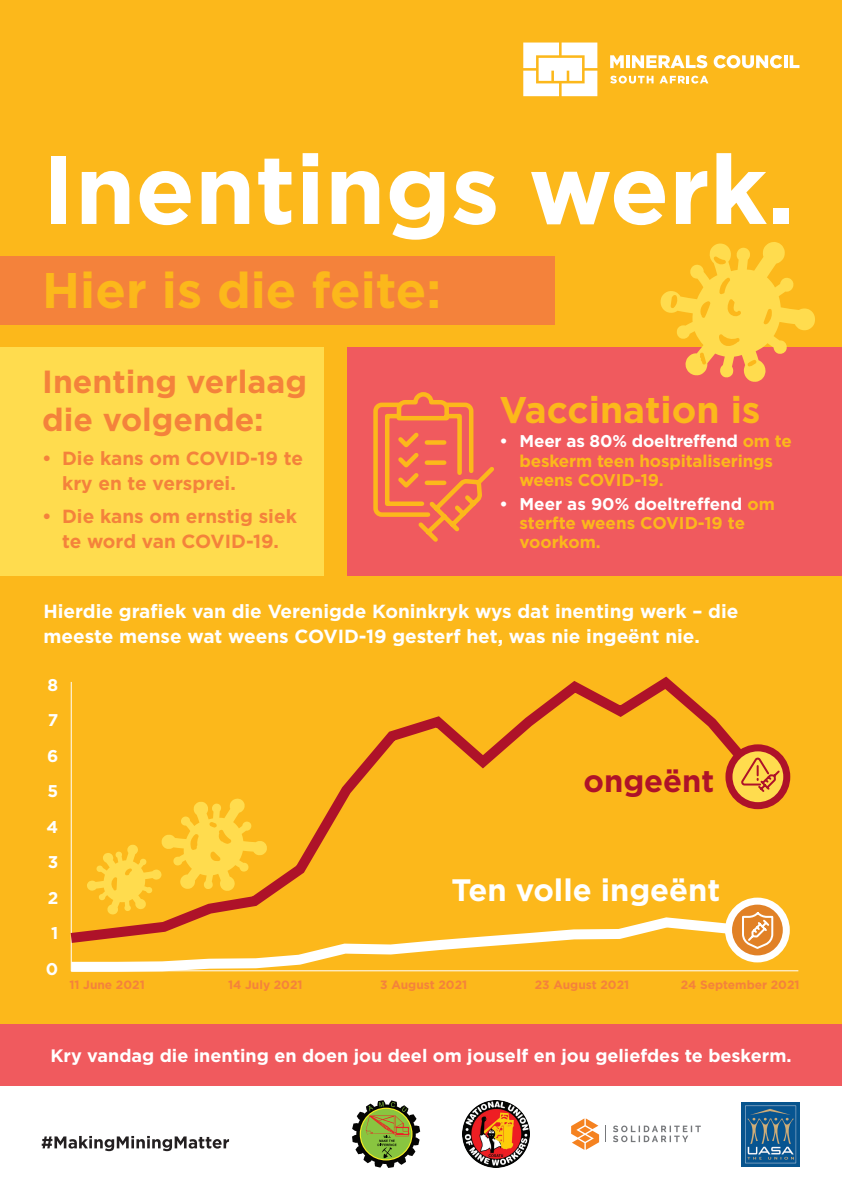
<style>
.page{position:relative;width:842px;height:1191px;background:#fff}
.page>*{position:absolute;margin:0;border:0;box-sizing:border-box;transform-origin:0 0}
.MCSA_2019_Heading_LV{font:700 97px "Gotham";color:#fff}
.MCSA_2019_Heading_LV-2{font:700 50px "Gotham";color:#fcb81b}
.MCSA_2019_Heading_LV-3{font:700 37.2px "Gotham";color:#fcb81b}
.MCSA_2019_Heading_LV-4{font:700 32px/38.3px "Gotham";color:#f4823b}
.MCSA_2019_Heading_LV-5{font:700 31px "Gotham";color:#fff}
.MCSA_2019_Heading_LV-6{font:700 31px "Gotham";color:#ae1229}
.MCSA_2019_Heading_LV-7{font:700 19px/25px "Gotham";color:#fff}
.MCSA_2019_Heading_LV-8{font:700 19px/25px "Gotham";color:#f4823b}
.MCSA_2019_Heading_LV-9{font:700 18px "Gotham";color:#fff}
.MCSA_2019_Heading_LV-10{font:700 17px/19px "Gotham";letter-spacing:-.01em;color:#fcb81b}
.t1{font:700 17px/35.5px "Gotham";color:#fff;text-align:center}
.t2{font:700 12px "Gotham";color:#f4823b}
.s1{color:#fff}
</style>
<div class="page">
<svg style="left:42px;top:1136px;width:187px;height:15px"></svg>
<img style="left:462px;top:1100px;width:67px;height:67px">
<svg style="left:352px;top:1100px;width:68px;height:68px"></svg>
<svg style="left:613px;top:1125px;width:88px;height:17px"></svg>
<svg style="left:571px;top:1118px;width:28px;height:31px"></svg>
<img style="left:741px;top:1102px;width:58px;height:64px">
<div style="left:0;top:0;width:842px;height:1085px;background:#fcb81b"></div>
<svg style="left:523px;top:43px;width:74px;height:53px;background:#fef4de"></svg>
<svg style="left:610px;top:55px;width:14px;height:13px"></svg>
<hr style="left:626px;top:55px;width:4px;height:13px;background:#fff">
<svg style="left:632px;top:55px;width:75px;height:13px"></svg>
<svg style="left:714px;top:55px;width:85px;height:13px"></svg>
<svg style="left:610px;top:76px;width:43px;height:8px"></svg>
<svg style="left:659px;top:76px;width:49px;height:8px"></svg>
<div style="left:0;top:256px;width:554px;height:68px;background:#f4823b"></div>
<div style="left:0;top:347px;width:323px;height:228px;background:#ffdc4e"></div>
<div style="left:347px;top:347px;width:495px;height:228px;background:#f05a5e"></div>
<div style="left:0;top:1023px;width:842px;height:62px;background:#f05a5e"></div>
<svg style="left:660px;top:242px;width:155px;height:140px"></svg>
<svg style="left:70px;top:676px;width:702px;height:236px"></svg>
<svg style="left:70px;top:912px;width:699px;height:60px"></svg>
<svg style="left:729px;top:748px;width:58px;height:57px"></svg>
<div style="left:725px;top:744px;width:65px;height:65px;border:7px solid #ae1229;border-radius:50%"></div>
<svg style="left:728px;top:901px;width:58px;height:58px"></svg>
<div style="left:725px;top:897px;width:65px;height:65px;border:7px solid #fff;border-radius:50%"></div>
<svg style="left:741px;top:755px;width:40px;height:39px;background:#ecae45"></svg>
<svg style="left:741px;top:910px;width:33px;height:40px"></svg>
<svg style="left:87px;top:798px;width:181px;height:116px"></svg>
<svg style="left:373px;top:392px;width:121px;height:150px"></svg>
<p class="MCSA_2019_Heading_LV" style="left:43px;top:125px;width:754px">Inentings werk.</p>
<p class="MCSA_2019_Heading_LV-2" style="left:42px;top:257px;width:401px">Hier is die feite:</p>
<p class="MCSA_2019_Heading_LV-4" style="left:42px;top:362px;width:266px">Inenting verlaag die volgende:</p>
<p class="MCSA_2019_Heading_LV-8" style="left:62px;top:445px;width:242px;text-indent:-20px">• Die kans om COVID-19 te kry en te versprei.</p>
<p class="MCSA_2019_Heading_LV-8" style="left:42px;top:504px;width:256px;text-align:center">• Die kans om ernstig siek te word van COVID-19.</p>
<p class="MCSA_2019_Heading_LV-3" style="left:500px;top:385px;width:262px">Vaccination is</p>
<p class="MCSA_2019_Heading_LV-10" style="left:519px;top:432px;width:274px;text-indent:-20px"><span class="s1">• Meer as 80% doeltreffend</span> om te beskerm teen hospitaliserings weens COVID-19.</p>
<p class="MCSA_2019_Heading_LV-10" style="left:519px;top:494px;width:257px;text-indent:-20px"><span class="s1">• Meer as 90% doeltreffend</span> om sterfte weens COVID-19 te voorkom.</p>
<p class="MCSA_2019_Heading_LV-7" style="left:43px;top:598px;width:696px">Hierdie grafiek van die Verenigde Koninkryk wys dat inenting werk – die meeste mense wat weens COVID-19 gesterf het, was nie ingeënt nie.</p>
<p class="t1" style="left:46px;top:666px;width:14px">8<br>7<br>6<br>5<br>4<br>3<br>2<br>1<br>0</p>
<p class="t2" style="left:70px;top:978px;width:77px">11 June 2021</p>
<p class="t2" style="left:228px;top:978px;width:76px">14 July 2021</p>
<p class="t2" style="left:380px;top:978px;width:89px">3 August 2021</p>
<p class="t2" style="left:535px;top:978px;width:96px">23 August 2021</p>
<p class="t2" style="left:681px;top:978px;width:120px">24 September 2021</p>
<p class="MCSA_2019_Heading_LV-6" style="left:583px;top:761px;width:133px">ongeënt</p>
<p class="MCSA_2019_Heading_LV-5" style="left:452px;top:869px;width:270px">Ten volle ingeënt</p>
<p class="MCSA_2019_Heading_LV-9" style="left:50px;top:1043px;width:743px">Kry vandag die inenting en doen jou deel om jouself en jou geliefdes te beskerm.</p>
</div>
